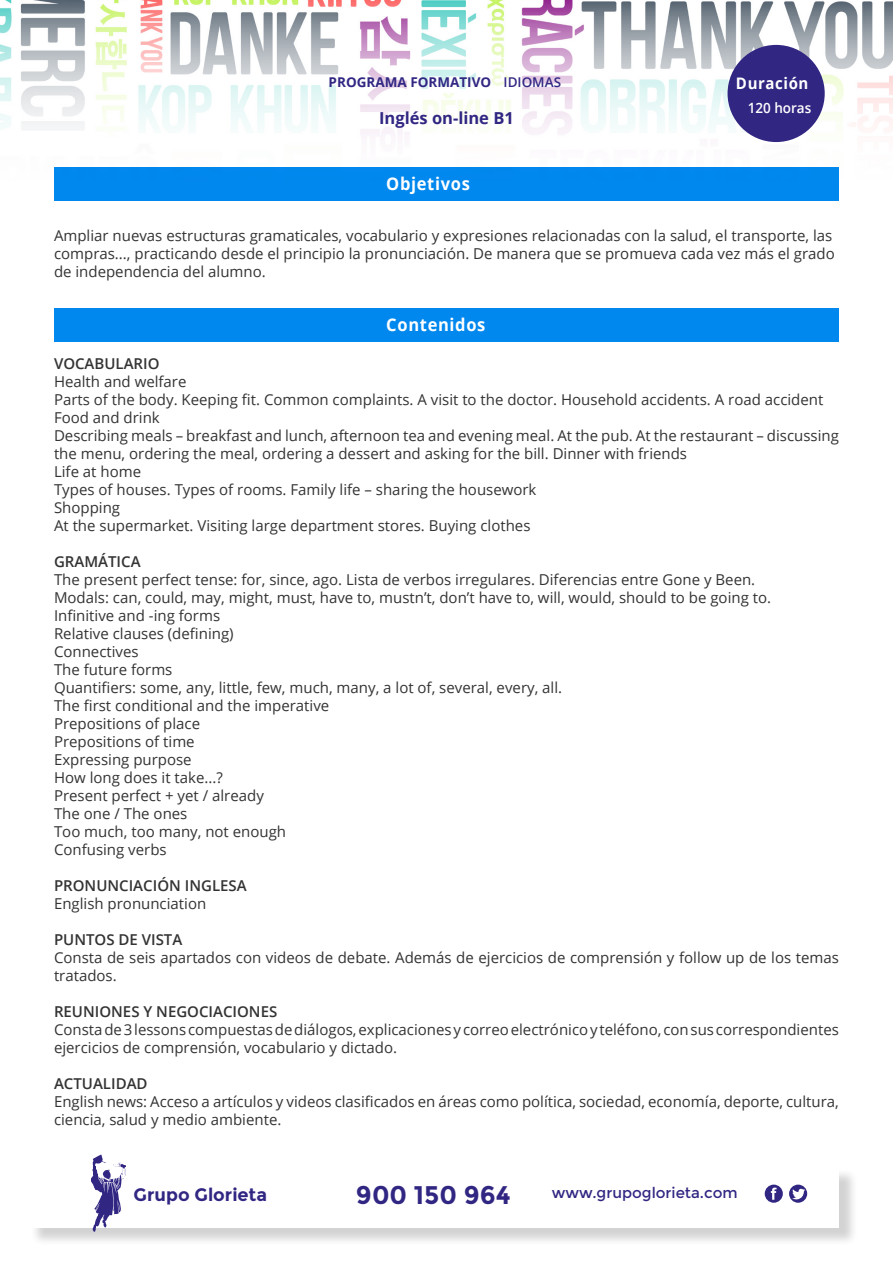
<style>
.page{position:relative;width:893px;height:1263px;background:#fff}
.page>*{position:absolute;margin:0;border:0;box-sizing:border-box;transform-origin:0 0}
.t1{font:700 25.5px "Montserrat";color:#312783}
.t2{font:700 18px "Montserrat";color:#312783}
.t3{font:700 17.55px "Open Sans";letter-spacing:.04em;color:#fff;scale:.94 1}
.t4{font:700 16.5px "Open Sans";color:#312783}
.t5{font:700 15.9px "Open Sans";letter-spacing:.04em;color:#fff;scale:.94 1}
.t6{font:15px/18px "Open Sans";color:#333}
.t7{font:600 15px "Open Sans";color:#333}
.t8{font:15px "Montserrat";color:#312783}
.t9{font:600 14.1px "Open Sans";color:#fff;scale:.95 1}
.t10{font:700 13.5px "Open Sans";color:#312783}
.t11{font:600 13.5px "Open Sans";color:#312783}
</style>
<div class="page">
<div style="left:54px;top:309px;width:785px;height:33px;background:#08e"></div>
<img style="left:0;top:0;width:893px;height:201px">
<div style="left:727px;top:45px;width:98px;height:97px;background:#312783;border-radius:50%"></div>
<div style="left:30px;top:1168px;width:828px;height:79px;background:#231f20;opacity:.2"></div>
<div style="left:28px;top:1166px;width:811px;height:62px;background:#fff"></div>
<svg style="left:91px;top:1154px;width:35px;height:78px"></svg>
<div style="left:765px;top:1184px;width:18px;height:19px;background:#312783;border-radius:50%"></div>
<svg style="left:771px;top:1187px;width:6px;height:13px"></svg>
<svg style="left:789px;top:1184px;width:18px;height:19px"></svg>
<svg style="left:792px;top:1188px;width:13px;height:11px"></svg>
<p class="t10" style="left:329px;top:73px;width:164px">PROGRAMA FORMATIVO</p>
<p class="t11" style="left:504px;top:73px;width:59px">IDIOMAS</p>
<p class="t5" style="left:736px;top:72px;width:79px">Duración</p>
<p class="t9" style="left:748px;top:98px;width:69px">120 horas</p>
<p class="t4" style="left:379px;top:106px;width:136px">Inglés on-line B1</p>
<p class="t3" style="left:386px;top:171px;width:90px">Objetivos</p>
<p class="t6" style="left:54px;top:226px;width:780px">Ampliar nuevas estructuras gramaticales, vocabulario y expresiones relacionadas con la salud, el transporte, las</p>
<p class="t6" style="left:54px;top:244px;width:782px">compras..., practicando desde el principio la pronunciación. De manera que se promueva cada vez más el grado</p>
<p class="t6" style="left:54px;top:262px;width:213px">de independencia del alumno.</p>
<p class="t3" style="left:386px;top:312px;width:107px">Contenidos</p>
<p class="t7" style="left:54px;top:353px;width:107px">VOCABULARIO</p>
<p class="t6" style="left:54px;top:372px;width:134px">Health and welfare</p>
<p class="t6" style="left:54px;top:390px;width:771px">Parts of the body. Keeping fit. Common complaints. A visit to the doctor. Household accidents. A road accident</p>
<p class="t6" style="left:54px;top:408px;width:107px">Food and drink</p>
<p class="t6" style="left:54px;top:426px;width:786px">Describing meals – breakfast and lunch, afternoon tea and evening meal. At the pub. At the restaurant – discussing the menu, ordering the meal, ordering a dessert and asking for the bill. Dinner with friends</p>
<p class="t6" style="left:54px;top:462px;width:89px">Life at home</p>
<p class="t6" style="left:54px;top:480px;width:484px">Types of houses. Types of rooms. Family life – sharing the housework</p>
<p class="t6" style="left:54px;top:498px;width:68px">Shopping</p>
<p class="t6" style="left:54px;top:516px;width:478px">At the supermarket. Visiting large department stores. Buying clothes</p>
<p class="t7" style="left:54px;top:551px;width:88px">GRAMÁTICA</p>
<p class="t6" style="left:54px;top:570px;width:703px">The present perfect tense: for, since, ago. Lista de verbos irregulares. Diferencias entre Gone y Been.</p>
<p class="t6" style="left:54px;top:588px;width:719px">Modals: can, could, may, might, must, have to, mustn’t, don’t have to, will, would, should to be going to.</p>
<p class="t6" style="left:54px;top:606px;width:168px">Infinitive and -ing forms</p>
<p class="t6" style="left:54px;top:624px;width:181px">Relative clauses (defining)</p>
<p class="t6" style="left:54px;top:642px;width:86px">Connectives</p>
<p class="t6" style="left:54px;top:660px;width:120px">The future forms</p>
<p class="t6" style="left:54px;top:678px;width:510px">Quantifiers: some, any, little, few, much, many, a lot of, several, every, all.</p>
<p class="t6" style="left:54px;top:696px;width:277px">The first conditional and the imperative</p>
<p class="t6" style="left:54px;top:714px;width:148px">Prepositions of place</p>
<p class="t6" style="left:54px;top:732px;width:142px">Prepositions of time</p>
<p class="t6" style="left:54px;top:750px;width:139px">Expressing purpose</p>
<p class="t6" style="left:54px;top:768px;width:170px">How long does it take...?</p>
<p class="t6" style="left:54px;top:786px;width:211px">Present perfect + yet / already</p>
<p class="t6" style="left:54px;top:804px;width:135px">The one / The ones</p>
<p class="t6" style="left:54px;top:822px;width:234px">Too much, too many, not enough</p>
<p class="t6" style="left:54px;top:840px;width:114px">Confusing verbs</p>
<p class="t7" style="left:54px;top:875px;width:194px">PRONUNCIACIÓN INGLESA</p>
<p class="t6" style="left:54px;top:894px;width:154px">English pronunciation</p>
<p class="t7" style="left:54px;top:929px;width:130px">PUNTOS DE VISTA</p>
<p class="t6" style="left:54px;top:948px;width:786px">Consta de seis apartados con videos de debate. Además de ejercicios de comprensión y follow up de los temas tratados.</p>
<p class="t7" style="left:54px;top:1001px;width:225px">REUNIONES Y NEGOCIACIONES</p>
<p class="t6" style="left:54px;top:1020px;width:786px">Consta de 3 lessons compuestas de diálogos, explicaciones y correo electrónico y teléfono, con sus correspondientes</p>
<p class="t6" style="left:54px;top:1038px;width:345px">ejercicios de comprensión, vocabulario y dictado.</p>
<p class="t7" style="left:54px;top:1073px;width:95px">ACTUALIDAD</p>
<p class="t6" style="left:54px;top:1092px;width:786px">English news: Acceso a artículos y videos clasificados en áreas como política, sociedad, economía, deporte, cultura,</p>
<p class="t6" style="left:54px;top:1110px;width:229px">ciencia, salud y medio ambiente.</p>
<p class="t2" style="left:134px;top:1183px;width:135px">Grupo Glorieta</p>
<p class="t1" style="left:356px;top:1180px;width:156px">900 150 964</p>
<p class="t8" style="left:552px;top:1183px;width:187px">www.grupoglorieta.com</p>
</div>
